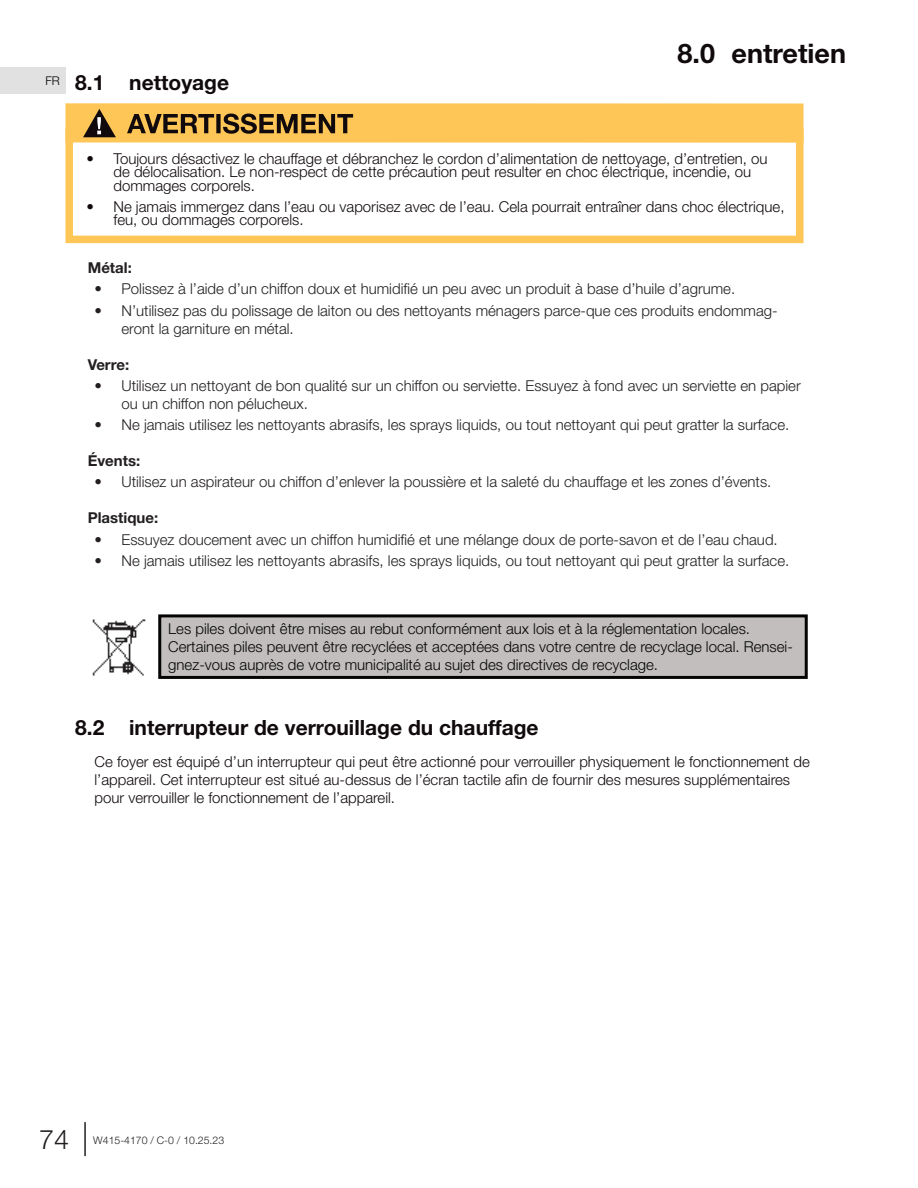
<style>
.page{position:relative;width:918px;height:1188px;background:#fff}
.page>*{position:absolute;margin:0;border:0;box-sizing:border-box;transform-origin:0 0}
.t1{font:700 27px "Helvetica Neue";color:#110a0c}
.t2{font:300 27px "Helvetica Neue";color:#231f20}
.t3{font:700 21px "Helvetica Neue";color:#110a0c}
.t4{font:300 15px/18px "Helvetica Neue";color:#231f20}
.t5{font:300 15px/13.5px "Helvetica Neue";color:#110a0c}
.t6{font:300 15px/18px "Helvetica Neue";color:#040503}
.t7{font:700 15px "Helvetica Neue";color:#231f20}
.t8{font:300 12px "Helvetica Neue";color:#000}
.t9{font:300 10.5px "Helvetica Neue";color:#231f20}
</style>
<div class="page">
<hr style="left:84px;top:1122px;width:2px;height:34px;background:#231f20">
<div style="left:0;top:67px;width:65px;height:27px;background:#e1e1e2"></div>
<div style="left:65px;top:128px;width:739px;height:115px;border:8px solid #fec657"></div>
<div style="left:65px;top:103px;width:739px;height:40px;background:#fec657"></div>
<svg style="left:83px;top:109px;width:33px;height:28px"></svg>
<svg style="left:127px;top:114px;width:226px;height:20px"></svg>
<img style="left:92px;top:619px;width:54px;height:57px">
<div style="left:160px;top:616px;width:646px;height:61px;background:#c1bebd"></div>
<div style="left:158px;top:614px;width:650px;height:65px;border:3px solid #040503"></div>
<p class="t8" style="left:46px;top:71px;width:16px">FR</p>
<h2 class="t3" style="left:75px;top:66px;width:155px">8.1 nettoyage</h2>
<h1 class="t1" style="left:678px;top:32px;width:170px">8.0 entretien</h1>
<p class="t5" style="left:113px;top:151px;width:656px;text-indent:-27px">• Toujours désactivez le chauffage et débranchez le cordon d’alimentation de nettoyage, d’entretien, ou de délocalisation. Le non-respect de cette précaution peut resulter en choc électrique, incendie, ou dommages corporels.</p>
<p class="t5" style="left:113px;top:199px;width:673px;text-indent:-27px">• Ne jamais immergez dans l’eau ou vaporisez avec de l’eau. Cela pourrait entraîner dans choc électrique, feu, ou dommages corporels.</p>
<p class="t7" style="left:88px;top:256px;width:46px">Métal:</p>
<p class="t4" style="left:95px;top:279px;width:642px">• Polissez à l’aide d’un chiffon doux et humidifié un peu avec un produit à base d’huile d’agrume.</p>
<p class="t4" style="left:122px;top:300px;width:658px;text-indent:-27px">• N’utilisez pas du polissage de laiton ou des nettoyants ménagers parce-que ces produits endommag&shy;eront la garniture en métal.</p>
<p class="t7" style="left:88px;top:352px;width:43px">Verre:</p>
<p class="t4" style="left:122px;top:376px;width:681px;text-indent:-27px">• Utilisez un nettoyant de bon qualité sur un chiffon ou serviette. Essuyez à fond avec un serviette en papier ou un chiffon non pélucheux.</p>
<p class="t4" style="left:95px;top:415px;width:696px">• Ne jamais utilisez les nettoyants abrasifs, les sprays liquids, ou tout nettoyant qui peut gratter la surface.</p>
<p class="t7" style="left:88px;top:449px;width:54px">Évents:</p>
<p class="t4" style="left:95px;top:472px;width:678px">• Utilisez un aspirateur ou hiffon d’enlever la poussière et la saleté du chauffage et les zones d’évents.</p>
<p class="t7" style="left:88px;top:506px;width:72px">Plastique:</p>
<p class="t4" style="left:95px;top:529px;width:685px">• Essuyez doucement avec un chiffon humidifié et une mélange doux de porte-savon et de l’eau chaud.</p>
<p class="t4" style="left:95px;top:551px;width:696px">• Ne jamais utilisez les nettoyants abrasifs, les sprays liquids, ou tout nettoyant qui peut gratter la surface.</p>
<p class="t6" style="left:168px;top:472px;width:241px">municipality for recycling instructions.</p>
<p class="t6" style="left:168px;top:619px;width:626px">Les piles doivent être mises au rebut conformément aux lois et à la réglementation locales.<br>Certaines piles peuvent être recyclées et acceptées dans votre centre de recyclage local. Rensei&shy;gnez-vous auprès de votre municipalité au sujet des directives de recyclage.</p>
<h2 class="t3" style="left:75px;top:711px;width:465px">8.2 interrupteur de verrouillage du chauffage</h2>
<p class="t5" style="left:94px;top:752px;width:717px;line-height:18px">Ce foyer est équipé d’un interrupteur qui peut être actionné pour verrouiller physiquement le fonctionnement de l’appareil. Cet interrupteur est situé au-dessus de l’écran tactile afin de fournir des mesures supplémentaires pour verrouiller le fonctionnement de l’appareil.</p>
<h1 class="t2" style="left:39px;top:1118px;width:32px">74</h1>
<p class="t9" style="left:93px;top:1132px;width:132px">W415-4170 / C-0 / 10.25.23</p>
</div>
